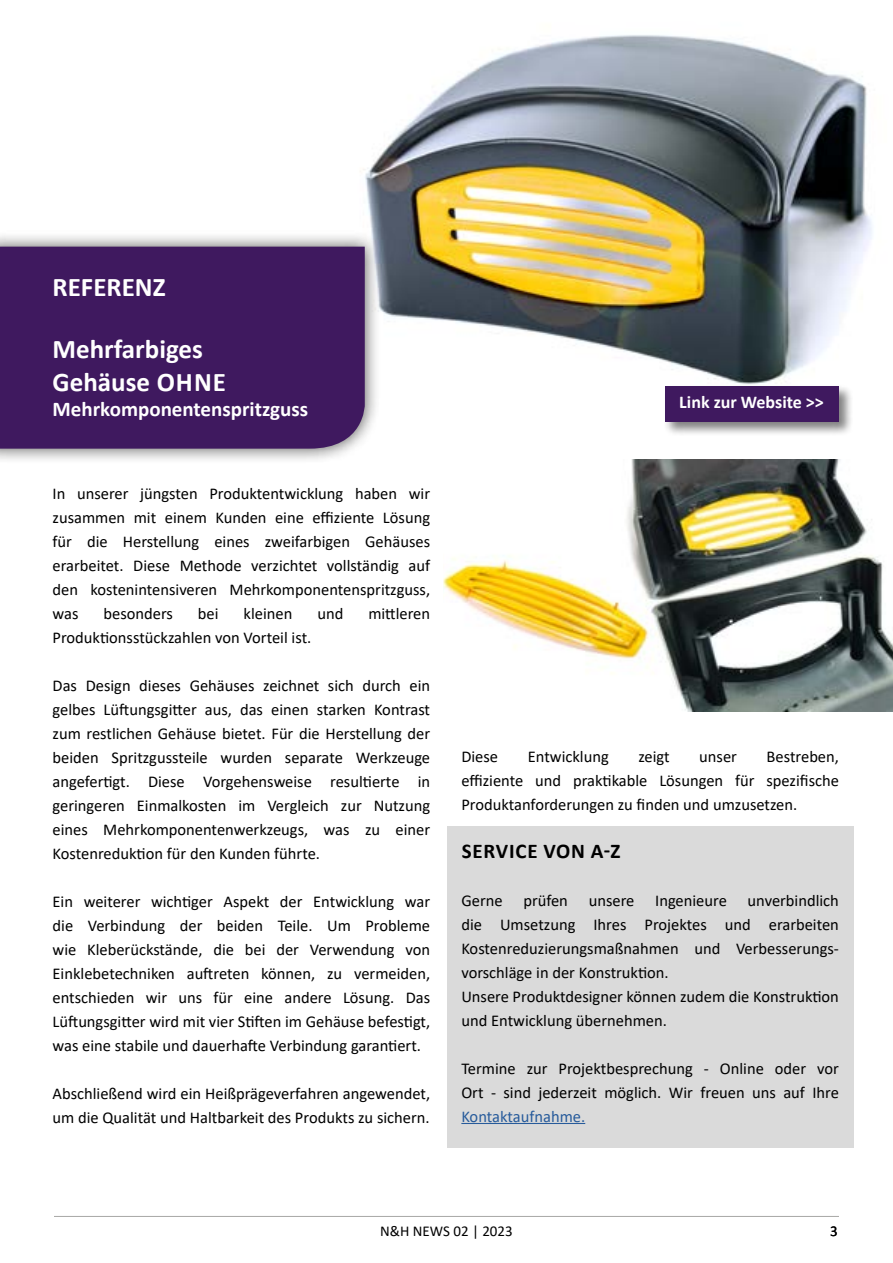
<style>
.page{position:relative;width:893px;height:1263px;background:#fff}
.page>*{position:absolute;margin:0;border:0;box-sizing:border-box;transform-origin:0 0}
.t1{font:700 27px/32.4px "Calibri";color:#fff}
.t2{font:700 21px "Calibri";color:#fff}
.t3{font:700 21px "Calibri";letter-spacing:.04em;color:#000}
.t4{font:700 18px "Calibri";letter-spacing:-.005em;color:#fff}
.t5{font:16.5px/24px "Calibri";color:#000;text-align:justify}
.t6{font:16.5px "Calibri";color:#275b9b}
.t7{font:15px "Calibri";color:#000}
</style>
<div class="page">
<hr style="left:54px;top:1216px;width:785px;height:1px;background:#a7a7a5">
<div style="left:447px;top:826px;width:406px;height:322px;background:#dadada"></div>
<img style="left:360px;top:35px;width:512px;height:349px">
<div style="left:0;top:230px;width:381px;height:234px;background:#282827;opacity:.75"></div>
<div style="left:0;top:247px;width:365px;height:202px;background:#3f195f"></div>
<hr style="left:461px;top:1123px;width:124px;height:1px;background:#275b9b">
<div style="left:664px;top:384px;width:189px;height:53px;background:#000;opacity:.5"></div>
<div style="left:666px;top:386px;width:173px;height:36px;background:#3f195f"></div>
<img style="left:443px;top:459px;width:450px;height:253px">
<h1 class="t1" style="left:53px;top:270px;width:115px">REFERENZ</h1>
<h1 class="t1" style="left:53px;top:333px;width:175px">Mehrfarbiges<br>Gehäuse OHNE</h1>
<p class="t2" style="left:53px;top:394px;width:257px">Mehrkomponentenspritzguss</p>
<p class="t5" style="left:53px;top:481px;width:379px">In unserer jüngsten Produktentwicklung haben wir zusammen mit einem Kunden eine effiziente Lösung für die Herstellung eines zweifarbigen Gehäuses erarbeitet. Diese Methode verzichtet vollständig auf den kostenintensiveren Mehrkomponentenspritzguss, was</p>
<p class="t5" style="left:103px;top:601px;width:71px">besonders</p>
<p class="t5" style="left:198px;top:601px;width:22px">bei</p>
<p class="t5" style="left:244px;top:601px;width:50px">kleinen</p>
<p class="t5" style="left:317px;top:601px;width:27px">und</p>
<p class="t5" style="left:368px;top:601px;width:63px">mittleren</p>
<p class="t5" style="left:53px;top:625px;width:260px">Produktionsstückzahlen von Vorteil ist.</p>
<p class="t5" style="left:53px;top:673px;width:379px">Das Design dieses Gehäuses zeichnet sich durch ein gelbes Lüftungsgitter aus, das einen starken Kontrast zum restlichen Gehäuse bietet. Für die Herstellung der beiden Spritzgussteile wurden separate Werkzeuge angefertigt. Diese Vorgehensweise resultierte in geringeren Einmalkosten im Vergleich zur Nutzung eines Mehrkomponentenwerkzeugs, was zu einer Kostenreduktion für den Kunden führte.</p>
<p class="t5" style="left:53px;top:889px;width:379px">Ein weiterer wichtiger Aspekt der Entwicklung war die Verbindung der beiden Teile. Um Probleme wie Kleberückstände, die bei der Verwendung von Einklebetechniken auftreten können, zu vermeiden, entschieden wir uns für eine andere Lösung. Das Lüftungsgitter wird mit vier Stiften im Gehäuse befestigt, was eine stabile und dauerhafte Verbindung garantiert.</p>
<p class="t5" style="left:53px;top:1081px;width:379px">Abschließend wird ein Heißprägeverfahren angewendet, um die Qualität und Haltbarkeit des Produkts zu sichern.</p>
<p class="t4" style="left:679px;top:390px;width:146px">Link zur Website &gt;&gt;</p>
<p class="t5" style="left:461px;top:744px;width:379px;text-indent:305px">Bestreben, effiziente und praktikable Lösungen für spezifische Produktanforderungen zu finden und umzusetzen.</p>
<p class="t3" style="left:462px;top:836px;width:160px">SERVICE VON A-Z</p>
<p class="t5" style="left:461px;top:888px;width:43px">Gerne</p>
<p class="t5" style="left:523px;top:888px;width:46px">prüfen</p>
<p class="t5" style="left:589px;top:888px;width:47px">unsere</p>
<p class="t5" style="left:655px;top:888px;width:73px">Ingenieure</p>
<p class="t5" style="left:461px;top:744px;width:38px">Diese</p>
<p class="t5" style="left:528px;top:744px;width:83px">Entwicklung</p>
<p class="t5" style="left:638px;top:744px;width:33px">zeigt</p>
<p class="t5" style="left:699px;top:744px;width:39px">unser</p>
<p class="t5" style="left:461px;top:888px;width:379px;text-align:left;text-indent:286px">unverbindlich die Umsetzung Ihres Projektes und erarbeiten Kostenreduzierungsmaßnahmen und Verbesserungs&shy;vorschläge in der Konstruktion.<br>Unsere Produktdesigner können zudem die Konstruktion und Entwicklung übernehmen.</p>
<p class="t5" style="left:461px;top:1056px;width:379px">Termine zur Projektbesprechung - Online oder vor<br>Ort - sind jederzeit möglich. Wir freuen uns auf Ihre</p>
<p class="t6" style="left:461px;top:1105px;width:125px">Kontaktaufnahme.</p>
<p class="t7" style="left:380px;top:1221px;width:134px">N&amp;H NEWS 02 | 2023</p>
<p class="t7" style="left:830px;top:1221px;width:9px">3</p>
</div>
